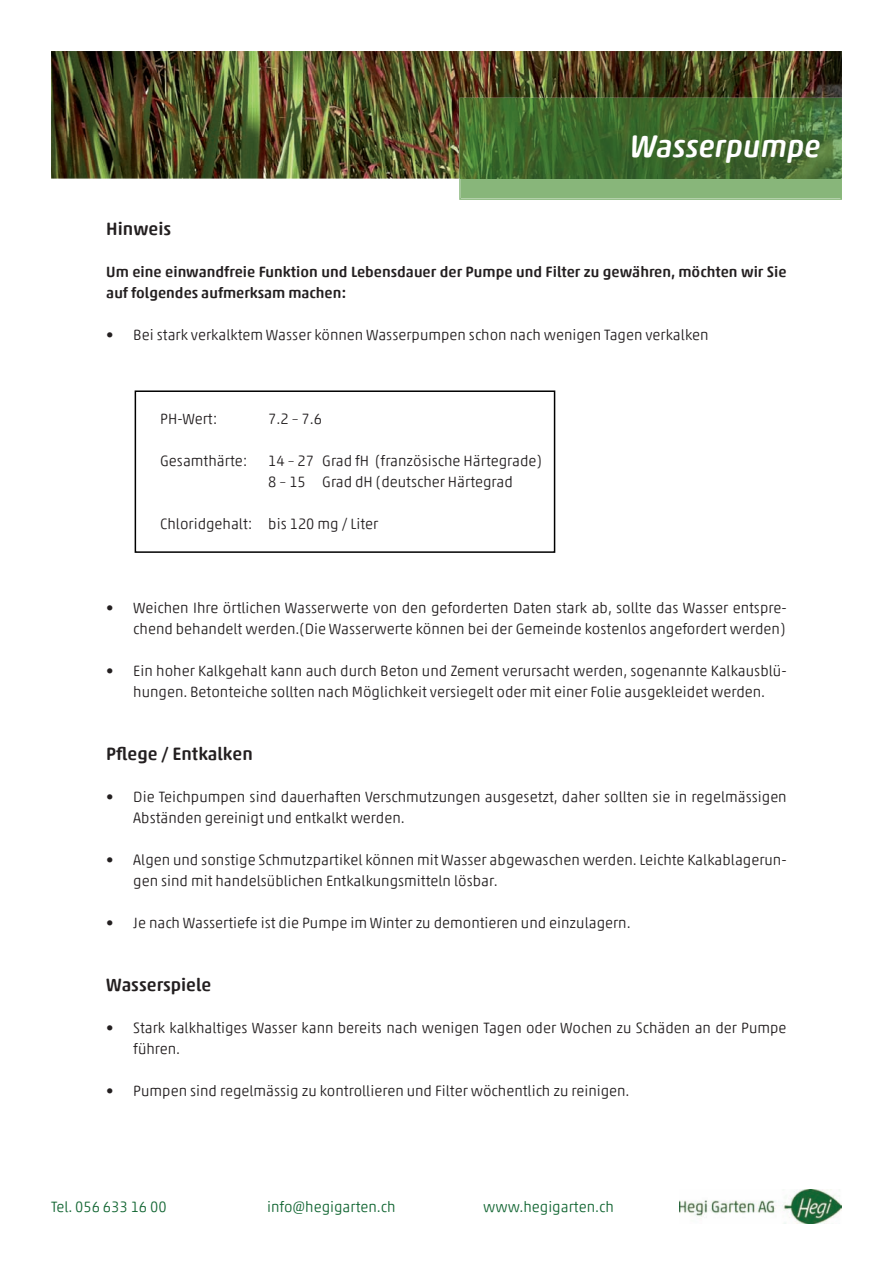
<style>
.page{position:relative;width:893px;height:1263px;background:#fff}
.page>*{position:absolute;margin:0;border:0;box-sizing:border-box;transform-origin:0 0}
.t1{font:italic 500 31.5px "Akko Rounded Pro";color:#fff}
.t2{font:500 18px "Akko Rounded Pro";color:#231f20}
.t3{font:300 15px/21px "Akko Rounded Pro";color:#231f20}
.t4{font:500 15px/21px "Akko Rounded Pro";color:#231f20}
.t5{font:300 15px "Akko Rounded Pro";color:#136633}
</style>
<div class="page">
<img style="left:51px;top:51px;width:791px;height:128px">
<svg style="left:459px;top:179px;width:383px;height:21px;background:#8ab77d"></svg>
<img style="left:459px;top:98px;width:383px;height:81px">
<img style="left:679px;top:1189px;width:163px;height:35px">
<div style="left:135px;top:390px;width:420px;height:163px;border:2px solid #000"></div>
<h1 class="t1" style="left:630px;top:127px;width:192px">Wasserpumpe</h1>
<p class="t2" style="left:106px;top:217px;width:66px">Hinweis</p>
<p class="t4" style="left:106px;top:261px;width:682px">Um eine einwandfreie Funktion und Lebensdauer der Pumpe und Filter zu gewähren, möchten wir Sie auf folgendes aufmerksam machen:</p>
<p class="t3" style="left:106px;top:324px;width:604px">• Bei stark verkalktem Wasser können Wasserpumpen schon nach wenigen Tagen verkalken</p>
<p class="t3" style="left:160px;top:408px;width:59px">PH-Wert:</p>
<p class="t3" style="left:268px;top:408px;width:55px">7.2 – 7.6</p>
<p class="t3" style="left:160px;top:450px;width:89px">Gesamthärte:</p>
<p class="t3" style="left:268px;top:450px;width:275px">14 – 27 Grad fH (französische Härtegrade)<br>8 – 15 Grad dH (deutscher Härtegrad</p>
<p class="t3" style="left:160px;top:513px;width:220px">Chloridgehalt: bis 120 mg / Liter</p>
<p class="t3" style="left:106px;top:597px;width:682px;text-align:right">• Weichen Ihre örtlichen Wasserwerte von den geforderten Daten stark ab, sollte das Wasser entspre&shy;chend behandelt werden.(Die Wasserwerte können bei der Gemeinde kostenlos angefordert werden)</p>
<p class="t3" style="left:106px;top:660px;width:682px;text-align:center">• Ein hoher Kalkgehalt kann auch durch Beton und Zement verursacht werden, sogenannte Kalkausblü&shy;hungen. Betonteiche sollten nach Möglichkeit versiegelt oder mit einer Folie ausgekleidet werden.</p>
<p class="t2" style="left:106px;top:742px;width:148px">Pflege / Entkalken</p>
<p class="t3" style="left:133px;top:786px;width:655px;text-indent:-27px">• Die Teichpumpen sind dauerhaften Verschmutzungen ausgesetzt, daher sollten sie in regelmässigen<br>Abständen gereinigt und entkalkt werden.</p>
<p class="t3" style="left:133px;top:849px;width:655px;text-indent:-27px">• Algen und sonstige Schmutzpartikel können mit Wasser abgewaschen werden. Leichte Kalkablagerun&shy;gen sind mit handelsüblichen Entkalkungsmitteln lösbar.</p>
<p class="t3" style="left:106px;top:912px;width:526px">• Je nach Wassertiefe ist die Pumpe im Winter zu demontieren und einzulagern.</p>
<p class="t2" style="left:106px;top:973px;width:107px">Wasserspiele</p>
<p class="t3" style="left:133px;top:1017px;width:655px;text-indent:-27px">• Stark kalkhaltiges Wasser kann bereits nach wenigen Tagen oder Wochen zu Schäden an der Pumpe führen.</p>
<p class="t3" style="left:106px;top:1080px;width:525px">• Pumpen sind regelmässig zu kontrollieren und Filter wöchentlich zu reinigen.</p>
<p class="t5" style="left:51px;top:1197px;width:117px">Tel. 056 633 16 00</p>
<p class="t5" style="left:267px;top:1197px;width:130px">info@hegigarten.ch</p>
<p class="t5" style="left:483px;top:1197px;width:132px">www.hegigarten.ch</p>
</div>
